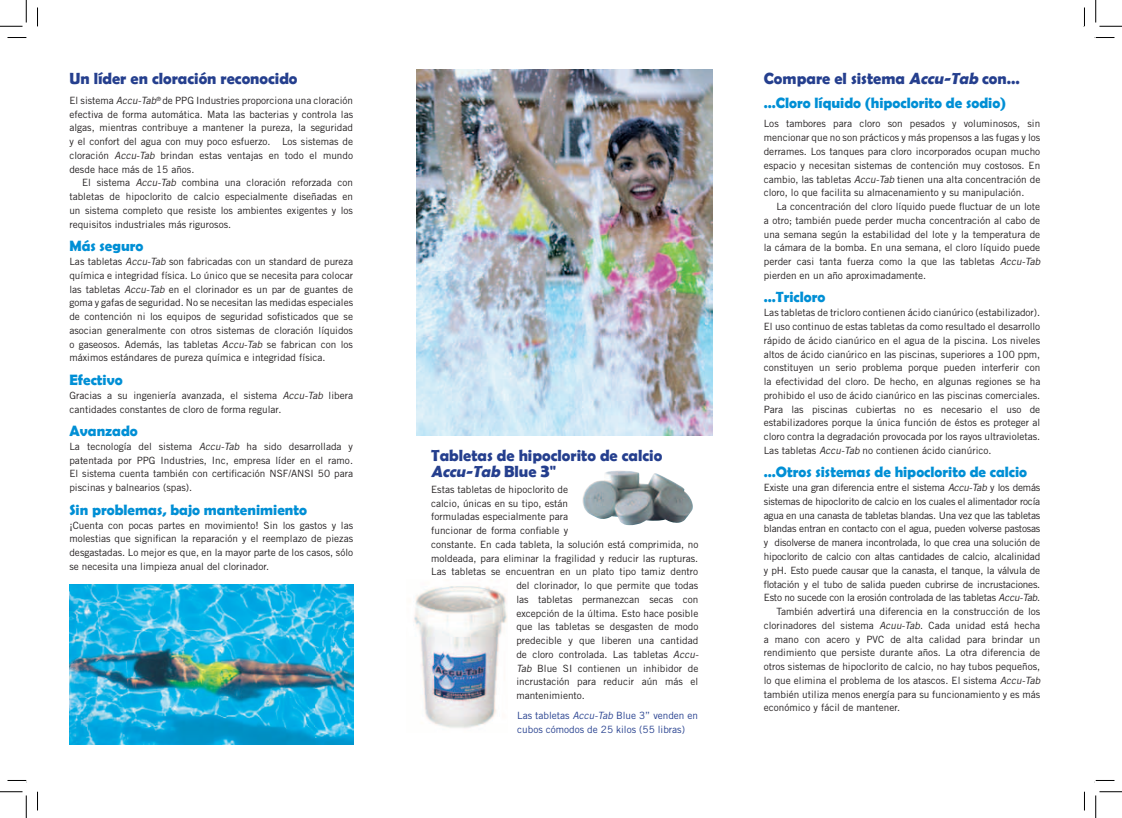
<style>
.page{position:relative;width:1122px;height:818px;background:#fff}
.page>*{position:absolute;margin:0;border:0;box-sizing:border-box;transform-origin:0 0}
.t1{font:700 16.25px/16.2px "Berlin Sans FB Demi";color:#253f8e}
.t2{font:700 15px "Berlin Sans FB Demi";color:#008fd5}
.t3{font:10px/13.8px "Trade Gothic LT Std";color:#231f20;text-align:justify}
.t4{font:10px "Trade Gothic LT Std";letter-spacing:-.02em;color:#231f20}
.t5{font:10px/13.8px "Trade Gothic LT Std";color:#253f8e}
.s1{font-style:italic}
.s2{font-size:18.75px}
</style>
<div class="page">
<img style="left:69px;top:584px;width:284px;height:160px">
<img style="left:587px;top:470px;width:32px;height:18px">
<img style="left:416px;top:69px;width:296px;height:366px">
<img style="left:414px;top:586px;width:93px;height:142px">
<svg style="left:8px;top:37px;width:19px;height:1px"></svg>
<svg style="left:1094px;top:37px;width:20px;height:1px"></svg>
<svg style="left:8px;top:780px;width:19px;height:2px"></svg>
<svg style="left:1094px;top:780px;width:20px;height:2px"></svg>
<svg style="left:37px;top:8px;width:1px;height:19px"></svg>
<svg style="left:37px;top:791px;width:1px;height:19px"></svg>
<svg style="left:1083px;top:8px;width:2px;height:19px"></svg>
<svg style="left:1084px;top:791px;width:1px;height:19px"></svg>
<svg style="left:0;top:0;width:27px;height:27px"></svg>
<svg style="left:0;top:791px;width:27px;height:27px"></svg>
<svg style="left:1095px;top:0;width:26px;height:27px"></svg>
<svg style="left:1095px;top:791px;width:26px;height:27px"></svg>
<h1 class="t1" style="left:69px;top:70px;width:229px">Un líder en cloración reconocido</h1>
<p class="t3" style="left:69px;top:93px;width:285px">El sistema <span class="s1">Accu-Tab</span><sup>®</sup> de PPG Industries proporciona una cloración efectiva de forma automática. Mata las bacterias y controla las algas, mientras contribuye a mantener la pureza, la seguridad y el confort del agua con muy poco esfuerzo. Los sistemas de cloración <span class="s1">Accu-Tab</span> brindan estas ventajas en todo el mundo desde hace más de 15 años.</p>
<p class="t3" style="left:69px;top:176px;width:285px;text-indent:13px">El sistema <span class="s1">Accu-Tab</span> combina una cloración reforzada con tabletas de hipoclorito de calcio especialmente diseñadas en un sistema completo que resiste los ambientes exigentes y los requisitos industriales más rigurosos.</p>
<h2 class="t2" style="left:69px;top:237px;width:76px">Más seguro</h2>
<p class="t3" style="left:69px;top:254px;width:285px">Las tabletas <span class="s1">Accu-Tab</span> son fabricadas con un standard de pureza química e integridad física. Lo único que se necesita para colocar las tabletas <span class="s1">Accu-Tab</span> en el clorinador es un par de guantes de goma y gafas de seguridad. No se necesitan las medidas especiales de contención ni los equipos de seguridad sofisticados que se asocian generalmente con otros sistemas de cloración líquidos o gaseosos. Además, las tabletas <span class="s1">Accu-Tab</span> se fabrican con los máximos estándares de pureza química e integridad física.</p>
<h2 class="t2" style="left:69px;top:371px;width:55px">Efectivo</h2>
<p class="t3" style="left:69px;top:388px;width:285px">Gracias a su ingeniería avanzada, el sistema <span class="s1">Accu-Tab</span> libera cantidades constantes de cloro de forma regular.</p>
<h2 class="t2" style="left:69px;top:422px;width:70px">Avanzado</h2>
<p class="t3" style="left:69px;top:439px;width:285px">La tecnología del sistema <span class="s1">Accu-Tab</span> ha sido desarrollada y patentada por PPG Industries, Inc, empresa líder en el ramo.<br>El sistema cuenta también con certificación NSF/ANSI 50 para piscinas y balnearios (spas).</p>
<h2 class="t2" style="left:69px;top:501px;width:239px">Sin problemas, bajo mantenimiento</h2>
<p class="t3" style="left:69px;top:518px;width:285px">¡Cuenta con pocas partes en movimiento! Sin los gastos y las molestias que significan la reparación y el reemplazo de piezas desgastadas. Lo mejor es que, en la mayor parte de los casos, sólo se necesita una limpieza anual del clorinador.</p>
<h1 class="t1" style="left:431px;top:446px;width:233px">Tabletas de hipoclorito de calcio<br><span class="s1">Accu-Tab</span> B l u e <span class="s2">3</span> "</h1>
<p class="t3" style="left:431px;top:482px;width:138px">Estas tabletas de hipoclorito de</p>
<p class="t3" style="left:431px;top:496px;width:138px">calcio, únicas en su tipo, están</p>
<p class="t3" style="left:431px;top:509px;width:138px">formuladas especialmente para</p>
<p class="t3" style="left:431px;top:523px;width:138px">funcionar de forma confiable y</p>
<p class="t3" style="left:431px;top:537px;width:269px">constante. En cada tableta, la solución está comprimida, no</p>
<p class="t3" style="left:431px;top:551px;width:269px">moldeada, para eliminar la fragilidad y reducir las rupturas.</p>
<p class="t3" style="left:431px;top:564px;width:268px">Las tabletas se encuentran en un plato tipo tamiz dentro</p>
<p class="t3" style="left:516px;top:578px;width:183px">del clorinador, lo que permite que todas</p>
<p class="t3" style="left:516px;top:592px;width:183px">las tabletas permanezcan secas con</p>
<p class="t3" style="left:516px;top:606px;width:183px">excepción de la última. Esto hace posible</p>
<p class="t3" style="left:516px;top:619px;width:183px">que las tabletas se desgasten de modo</p>
<p class="t3" style="left:516px;top:633px;width:183px">predecible y que liberen una cantidad</p>
<p class="t3" style="left:516px;top:647px;width:185px">de cloro controlada. Las tabletas <span class="s1">Accu-</span></p>
<p class="t3" style="left:516px;top:661px;width:183px"><span class="s1">Tab</span> Blue SI contienen un inhibidor de</p>
<p class="t3" style="left:516px;top:674px;width:183px">incrustación para reducir aún más el</p>
<p class="t3" style="left:516px;top:688px;width:70px">mantenimiento.</p>
<p class="t5" style="left:517px;top:708px;width:182px">Las tabletas <span class="s1">Accu-Tab</span> Blue 3” venden en cubos cómodos de 25 kilos (55 libras)</p>
<h1 class="t1" style="left:763px;top:70px;width:257px">Compare el sistema <span class="s1">Accu-Tab</span> con…</h1>
<h2 class="t2" style="left:763px;top:94px;width:244px">…Cloro líquido (hipoclorito de sodio)</h2>
<p class="t3" style="left:763px;top:117px;width:278px">Los tambores para cloro son pesados y voluminosos, sin mencionar que no son prácticos y más propensos a las fugas y los derrames. Los tanques para cloro incorporados ocupan mucho espacio y necesitan sistemas de contención muy costosos. En cambio, las tabletas <span class="s1">Accu-Tab</span> tienen una alta concentración de cloro, lo que facilita su almacenamiento y su manipulación.</p>
<p class="t3" style="left:763px;top:199px;width:280px;text-align:left;text-indent:13px">La concentración del cloro líquido puede fluctuar de un lote a otro; también puede perder mucha concentración al cabo de una semana según la estabilidad del lote y la temperatura de la cámara de la bomba. En una semana, el cloro líquido puede perder casi tanta fuerza como la que las tabletas <span class="s1">Accu-Tab </span>pierden en un año aproximadamente.</p>
<h2 class="t2" style="left:763px;top:288px;width:63px">…Tricloro</h2>
<p class="t3" style="left:763px;top:305px;width:278px">Las tabletas de tricloro contienen ácido cianúrico (estabilizador).<br>El uso continuo de estas tabletas da como resultado el desarrollo rápido de ácido cianúrico en el agua de la piscina. Los niveles altos de ácido cianúrico en las piscinas, superiores a 100 ppm, constituyen un serio problema porque pueden interferir con la efectividad del cloro. De hecho, en algunas regiones se ha prohibido el uso de ácido cianúrico en las piscinas comerciales.<br>Para las piscinas cubiertas no es necesario el uso de estabilizadores porque la única función de éstos es proteger al cloro contra la degradación provocada por los rayos ultravioletas.<br>Las tabletas <span class="s1">Accu-Tab</span> no contienen ácido cianúrico.</p>
<h2 class="t2" style="left:763px;top:463px;width:265px">…Otros sistemas de hipoclorito de calcio</h2>
<p class="t4" style="left:763px;top:481px;width:278px">Existe una gran diferencia entre el sistema <span class="s1">Accu-Tab</span> y los demás</p>
<p class="t4" style="left:763px;top:495px;width:278px">sistemas de hipoclorito de calcio en los cuales el alimentador rocía</p>
<p class="t4" style="left:763px;top:509px;width:278px">agua en una canasta de tabletas blandas. Una vez que las tabletas</p>
<p class="t4" style="left:763px;top:523px;width:278px">blandas entran en contacto con el agua, pueden volverse pastosas</p>
<p class="t4" style="left:763px;top:536px;width:278px">y disolverse de manera incontrolada, lo que crea una solución de</p>
<p class="t4" style="left:763px;top:550px;width:278px">hipoclorito de calcio con altas cantidades de calcio, alcalinidad</p>
<p class="t4" style="left:763px;top:564px;width:278px">y pH. Esto puede causar que la canasta, el tanque, la válvula de</p>
<p class="t4" style="left:763px;top:578px;width:278px">flotación y el tubo de salida pueden cubrirse de incrustaciones.</p>
<p class="t4" style="left:763px;top:591px;width:278px">Esto no sucede con la erosión controlada de las tabletas <span class="s1">Accu-Tab</span>.</p>
<p class="t3" style="left:776px;top:604px;width:265px">También advertirá una diferencia en la construcción de los</p>
<p class="t3" style="left:763px;top:618px;width:278px">clorinadores del sistema <span class="s1">Acuu-Tab</span>. Cada unidad está hecha</p>
<p class="t3" style="left:763px;top:632px;width:278px">a mano con acero y PVC de alta calidad para brindar un</p>
<p class="t3" style="left:763px;top:645px;width:278px">rendimiento que persiste durante años. La otra diferencia de</p>
<p class="t3" style="left:763px;top:659px;width:278px">otros sistemas de hipoclorito de calcio, no hay tubos pequeños,</p>
<p class="t3" style="left:763px;top:673px;width:280px">lo que elimina el problema de los atascos. El sistema <span class="s1">Accu-Tab</span></p>
<p class="t3" style="left:763px;top:687px;width:278px">también utiliza menos energía para su funcionamiento y es más</p>
<p class="t3" style="left:763px;top:700px;width:138px">económico y fácil de mantener.</p>
</div>
